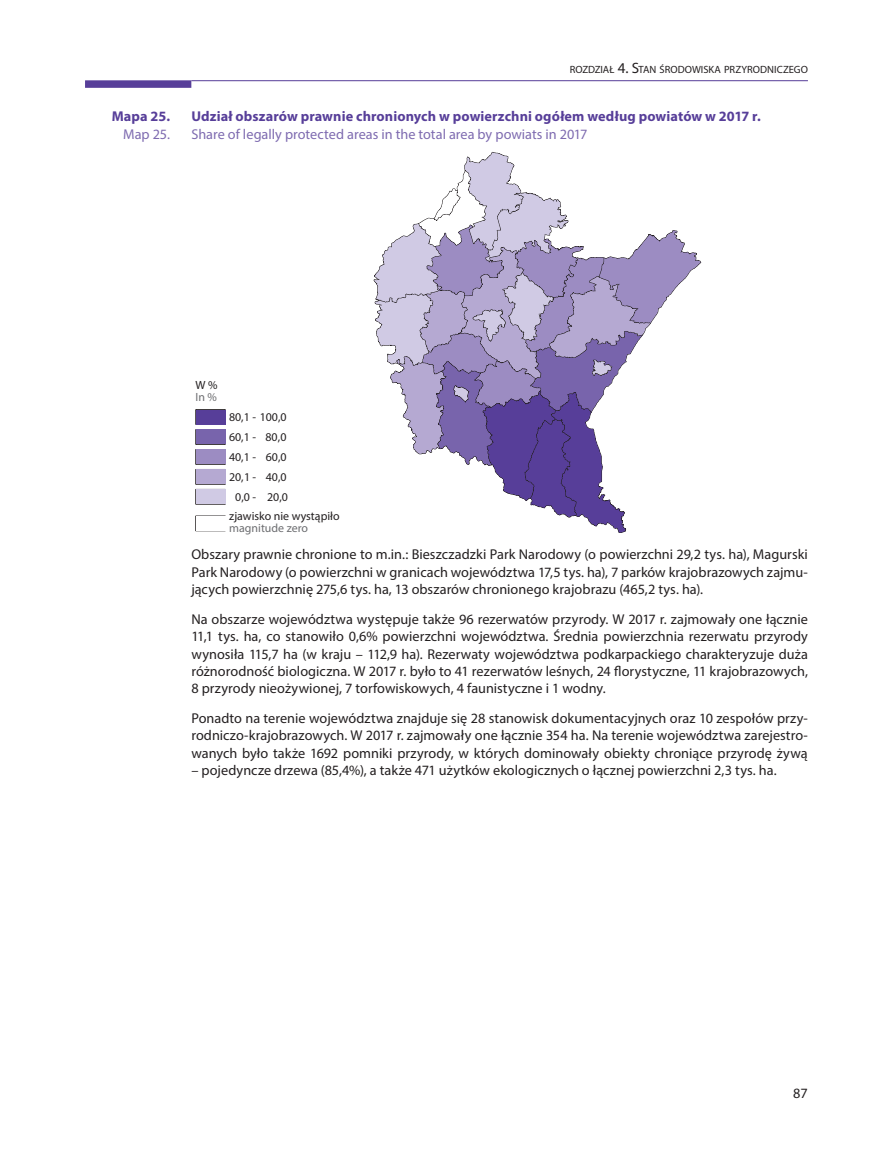
<style>
.page{position:relative;width:893px;height:1149px;background:#fff}
.page>*{position:absolute;margin:0;border:0;box-sizing:border-box;transform-origin:0 0}
.t1{font:14.25px/17.2px "Myriad Pro";letter-spacing:.005em;color:#231f20;text-align:justify}
.t2{font:700 14.25px "Myriad Pro";letter-spacing:.01em;color:#573e99}
.t3{font:14.25px "Myriad Pro";color:#7e6bb0}
.t4{font:11.85px/20px "Myriad Pro";color:#231f20;text-align:justify}
.t5{font:11.85px "Myriad Pro";color:#6c6d70}
.t6{font:10.5px "Myriad Pro";letter-spacing:.005em;color:#231f20}
.s1{font-size:15px}
</style>
<div class="page">
<div style="left:85px;top:80px;width:106px;height:8px;background:#573e99"></div>
<hr style="left:191px;top:80px;width:617px;height:1px;background:#573e99">
<div style="left:196px;top:409px;width:29px;height:15px;background:#573e99"></div>
<div style="left:196px;top:429px;width:29px;height:15px;background:#7864ac"></div>
<div style="left:196px;top:449px;width:29px;height:15px;background:#9c8cc2"></div>
<div style="left:196px;top:489px;width:29px;height:15px;background:#d0cae4"></div>
<div style="left:196px;top:469px;width:29px;height:15px;background:#b5a9d2"></div>
<svg style="left:373px;top:152px;width:329px;height:380px"></svg>
<p class="t6" style="left:570px;top:63px;width:240px">ROZDZIAŁ <span class="s1">4. S</span>TAN ŚRODOWISKA PRZYRODNICZEGO</p>
<p class="t2" style="left:112px;top:107px;width:60px">Mapa 25.</p>
<p class="t2" style="left:191px;top:107px;width:571px">Udział obszarów prawnie chronionych w powierzchni ogółem według powiatów w 2017 r.</p>
<p class="t3" style="left:123px;top:125px;width:48px">Map 25.</p>
<p class="t3" style="left:191px;top:125px;width:397px">Share of legally protected areas in the total area by powiats in 2017</p>
<p class="t4" style="left:195px;top:374px;width:24px">W %</p>
<p class="t5" style="left:195px;top:389px;width:23px">In %</p>
<p class="t4" style="left:229px;top:406px;width:59px">80,1 - 100,0<br>60,1 - 80,0<br>40,1 - 60,0</p>
<p class="t4" style="left:235px;top:486px;width:54px">0,0 - 20,0</p>
<p class="t4" style="left:229px;top:466px;width:59px">20,1 - 40,0</p>
<p class="t4" style="left:229px;top:506px;width:112px">zjawisko nie wystąpiło</p>
<p class="t5" style="left:229px;top:521px;width:80px">magnitude zero</p>
<p class="t1" style="left:191px;top:545px;width:618px">Obszary prawnie chronione to m.in.: Bieszczadzki Park Narodowy (o powierzchni 29,2 tys. ha), Magurski Park Narodowy (o powierzchni w granicach województwa 17,5 tys. ha), 7 parków krajobrazowych zajmu&shy;jących powierzchnię 275,6 tys. ha, 13 obszarów chronionego krajobrazu (465,2 tys. ha).</p>
<p class="t1" style="left:191px;top:610px;width:618px">Na obszarze województwa występuje także 96 rezerwatów przyrody. W 2017 r. zajmowały one łącznie 11,1 tys. ha, co stanowiło 0,6% powierzchni województwa. Średnia powierzchnia rezerwatu przyrody wynosiła 115,7 ha (w kraju – 112,9 ha). Rezerwaty województwa podkarpackiego charakteryzuje duża różnorodność biologiczna. W 2017 r. było to 41 rezerwatów leśnych, 24 florystyczne, 11 krajobrazowych, 8 przyrody nieożywionej, 7 torfowiskowych, 4 faunistyczne i 1 wodny.</p>
<p class="t1" style="left:191px;top:709px;width:618px">Ponadto na terenie województwa znajduje się 28 stanowisk dokumentacyjnych oraz 10 zespołów przy&shy;rodniczo-krajobrazowych. W 2017 r. zajmowały one łącznie 354 ha. Na terenie województwa zarejestro&shy;wanych było także 1692 pomniki przyrody, w których dominowały obiekty chroniące przyrodę żywą</p>
<p class="t1" style="left:191px;top:761px;width:587px">– pojedyncze drzewa (85,4%), a także 471 użytków ekologicznych o łącznej powierzchni 2,3 tys. ha.</p>
<p class="t1" style="left:793px;top:1083px;width:16px">87</p>
</div>
